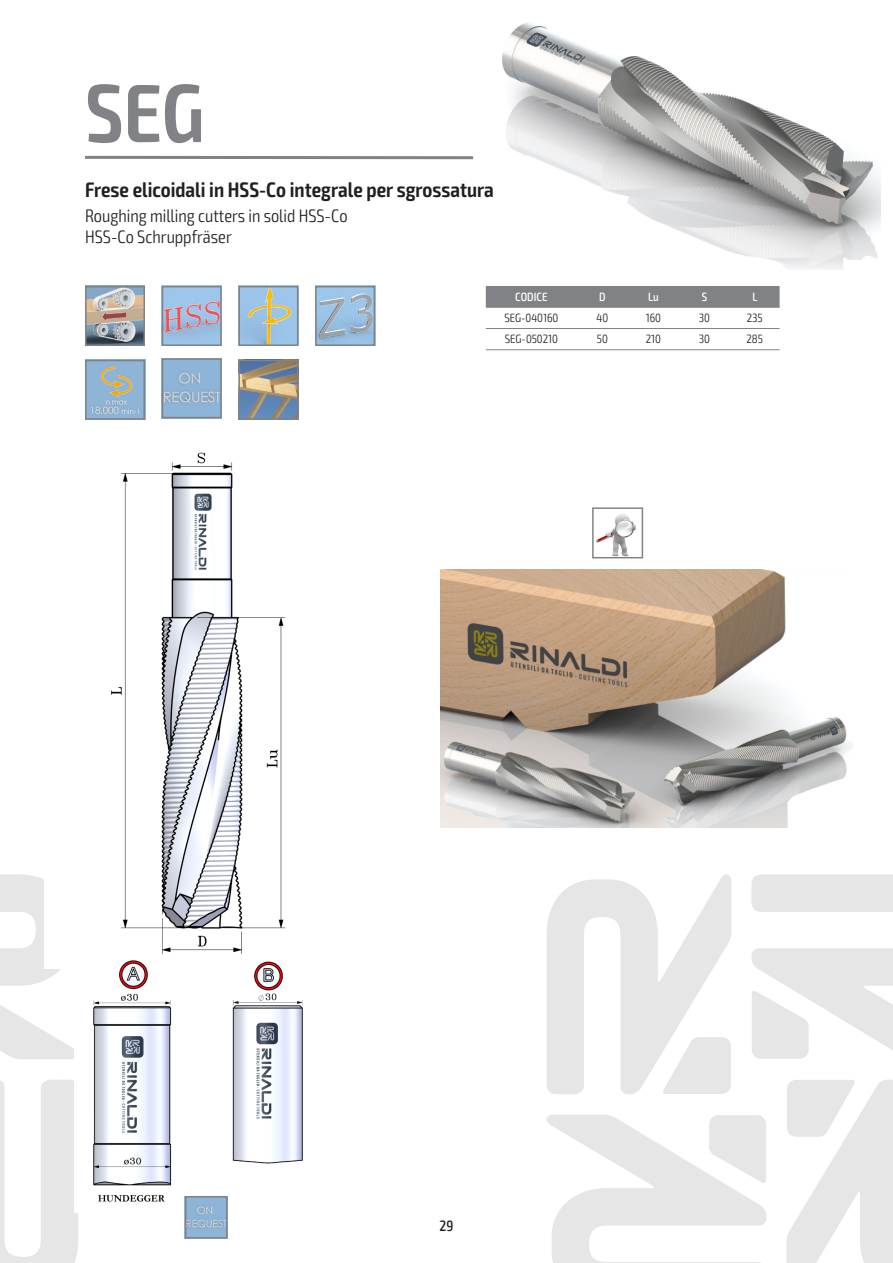
<style>
.page{position:relative;width:893px;height:1263px;background:#fff}
.page>*{position:absolute;margin:0;border:0;box-sizing:border-box;transform-origin:0 0}
.t1{font:600 condensed 82.5px "Exo 2";color:#808285}
.t2{font:600 condensed 21px "Exo 2";color:#231f20}
.t3{font:300 condensed 18px "Exo 2";color:#231f20}
.t4{font:500 condensed 15px "Exo 2";color:#231f20}
.t5{font:300 condensed 12px "Exo 2";color:#231f20}
.t6{font:500 condensed 12px "Exo 2";color:#fff}
</style>
<div class="page">
<hr style="left:85px;top:156px;width:388px;height:3px;background:#808285">
<svg style="left:0;top:874px;width:78px;height:389px"></svg>
<svg style="left:546px;top:874px;width:347px;height:389px;fill:#e6e6e7"></svg>
<img style="left:45px;top:452px;width:241px;height:516px">
<div style="left:486px;top:286px;width:294px;height:21px;background:#808285"></div>
<hr style="left:486px;top:307px;width:91px;height:1px;background:#808285">
<hr style="left:486px;top:328px;width:91px;height:1px;background:#808285">
<hr style="left:577px;top:307px;width:51px;height:1px;background:#808285">
<hr style="left:628px;top:307px;width:51px;height:1px;background:#808285">
<hr style="left:679px;top:307px;width:51px;height:1px;background:#808285">
<hr style="left:730px;top:307px;width:50px;height:1px;background:#808285">
<hr style="left:577px;top:328px;width:51px;height:1px;background:#808285">
<hr style="left:628px;top:328px;width:51px;height:1px;background:#808285">
<hr style="left:679px;top:328px;width:51px;height:1px;background:#808285">
<hr style="left:730px;top:328px;width:50px;height:1px;background:#808285">
<hr style="left:486px;top:349px;width:91px;height:1px;background:#808285">
<hr style="left:577px;top:349px;width:51px;height:1px;background:#808285">
<hr style="left:628px;top:349px;width:51px;height:1px;background:#808285">
<hr style="left:679px;top:349px;width:51px;height:1px;background:#808285">
<hr style="left:730px;top:349px;width:50px;height:1px;background:#808285">
<img style="left:318px;top:289px;width:54px;height:54px">
<div style="left:315px;top:286px;width:60px;height:60px;border:2px solid #808285"></div>
<img style="left:88px;top:289px;width:54px;height:54px">
<div style="left:85px;top:286px;width:60px;height:60px;border:2px solid #808285"></div>
<img style="left:165px;top:289px;width:54px;height:54px">
<div style="left:162px;top:286px;width:60px;height:60px;border:2px solid #808285"></div>
<img style="left:165px;top:361px;width:54px;height:54px">
<div style="left:162px;top:358px;width:60px;height:60px;border:2px solid #808285"></div>
<img style="left:502px;top:23px;width:378px;height:236px">
<img style="left:74px;top:957px;width:229px;height:255px">
<img style="left:241px;top:289px;width:54px;height:54px">
<div style="left:238px;top:286px;width:60px;height:60px;border:2px solid #808285"></div>
<img style="left:88px;top:363px;width:54px;height:54px">
<div style="left:85px;top:360px;width:60px;height:60px;border:2px solid #808285"></div>
<img style="left:241px;top:363px;width:54px;height:54px">
<div style="left:238px;top:360px;width:60px;height:60px;border:2px solid #808285"></div>
<img style="left:188px;top:1199px;width:36px;height:36px">
<div style="left:185px;top:1196px;width:42px;height:42px;border:2px solid #808285"></div>
<img style="left:440px;top:570px;width:412px;height:258px">
<img style="left:596px;top:514px;width:40px;height:41px">
<div style="left:592px;top:507px;width:51px;height:51px;border:2px solid #808285"></div>
<p class="t1" style="left:85px;top:64px;width:121px">SEG</p>
<p class="t2" style="left:85px;top:177px;width:410px">Frese elicoidali in HSS-Co integrale per sgrossatura</p>
<p class="t3" style="left:85px;top:205px;width:264px">Roughing milling cutters in solid HSS-Co</p>
<p class="t3" style="left:85px;top:227px;width:148px">HSS-Co Schruppfräser</p>
<p class="t6" style="left:515px;top:290px;width:34px">CODICE</p>
<p class="t6" style="left:599px;top:290px;width:8px">D</p>
<p class="t6" style="left:648px;top:290px;width:12px">Lu</p>
<p class="t6" style="left:702px;top:290px;width:7px">S</p>
<p class="t6" style="left:752px;top:290px;width:7px">L</p>
<p class="t5" style="left:504px;top:311px;width:55px">SEG-040160</p>
<p class="t5" style="left:596px;top:311px;width:13px">40</p>
<p class="t5" style="left:646px;top:311px;width:17px">160</p>
<p class="t5" style="left:699px;top:311px;width:13px">30</p>
<p class="t5" style="left:747px;top:311px;width:17px">235</p>
<p class="t5" style="left:505px;top:332px;width:55px">SEG-050210</p>
<p class="t5" style="left:597px;top:332px;width:12px">50</p>
<p class="t5" style="left:646px;top:332px;width:17px">210</p>
<p class="t5" style="left:699px;top:332px;width:13px">30</p>
<p class="t5" style="left:746px;top:332px;width:18px">285</p>
<p class="t4" style="left:440px;top:1217px;width:15px">29</p>
</div>
